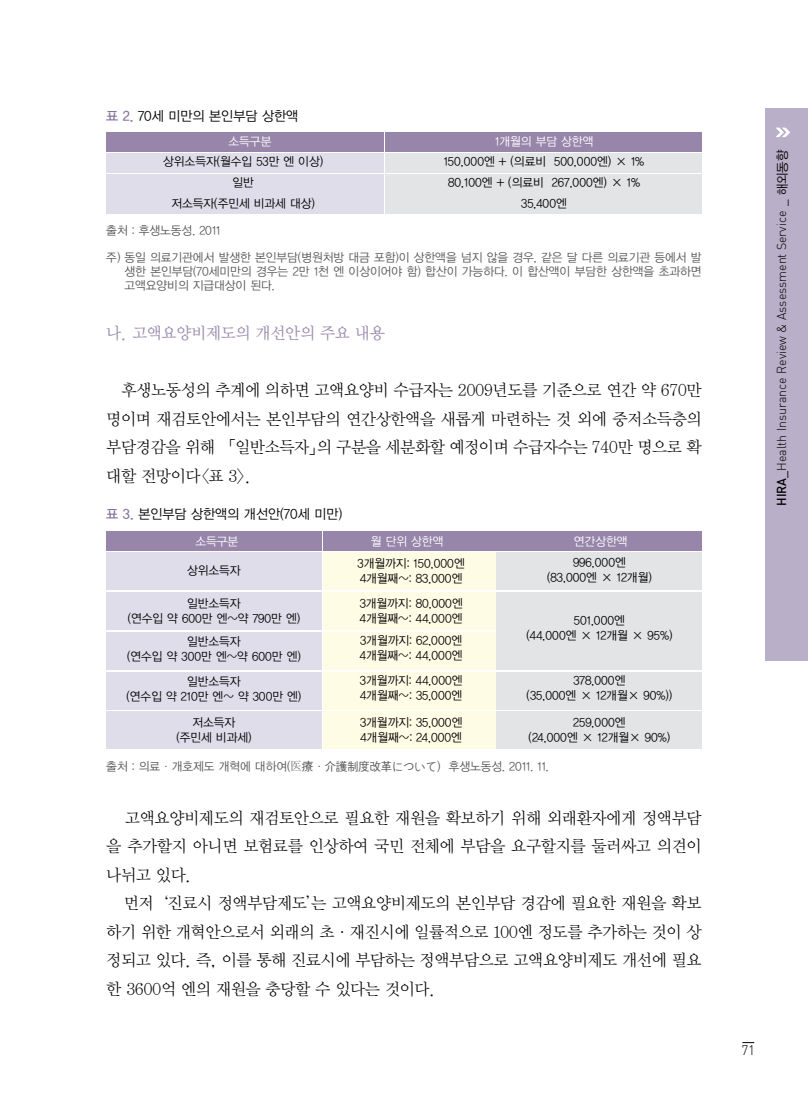
<style>
.page{position:relative;width:808px;height:1106px;background:#fff}
.page>*{position:absolute;margin:0;border:0;box-sizing:border-box;transform-origin:0 0}
.t1{font:16.5px/28.5px "YDIY Mj O120";letter-spacing:-.025em;color:#000;text-align:justify}
.t2{font:16.5px "YDIY Mj O130";letter-spacing:-.025em;color:#9d8daf}
.t3{font:13.5px "YDIYGO120";color:#000}
.t4{font:13.5px "DINL Light";color:#000}
.t5{font:12.75px "DINL Light";color:#000}
.t6{font:12px/15px "YDIYGO120";color:#000;text-align:center}
.t7{font:12px/14.4px "YDIYGO120";color:#58585a;text-align:justify}
.t8{font:12px "YDIYGO120";color:#fff}
.s1{font-family:"YDIYGO130";color:#86729c}
.s2{font-family:"YDIY Mj O120"}
.s3{font-family:"Sim Sun"}
.s4{font-family:"DINM Medium"}
.s5{font-family:"YDIYGO120"}
</style>
<div class="page">
<svg style="left:742px;top:1042px;width:12px;height:1px"></svg>
<div style="left:765px;top:108px;width:43px;height:553px;background:#baafc8"></div>
<svg style="left:776px;top:128px;width:14px;height:9px"></svg>
<div style="left:385px;top:133px;width:317px;height:19px;background:#9886aa"></div>
<div style="left:385px;top:153px;width:317px;height:19px;background:#e3e4e5"></div>
<div style="left:385px;top:174px;width:317px;height:19px;background:#e3e4e5"></div>
<div style="left:385px;top:195px;width:317px;height:19px;background:#e3e4e5"></div>
<div style="left:106px;top:133px;width:277px;height:19px;background:#9886aa"></div>
<div style="left:106px;top:153px;width:277px;height:19px;background:#e0ddeb"></div>
<div style="left:106px;top:174px;width:277px;height:19px;background:#e0ddeb"></div>
<div style="left:106px;top:195px;width:277px;height:19px;background:#e0ddeb"></div>
<div style="left:106px;top:531px;width:216px;height:20px;background:#9886aa"></div>
<div style="left:323px;top:531px;width:172px;height:20px;background:#9886aa"></div>
<div style="left:496px;top:531px;width:206px;height:20px;background:#9886aa"></div>
<div style="left:106px;top:552px;width:216px;height:38px;background:#e0ddeb"></div>
<div style="left:323px;top:552px;width:172px;height:38px;background:#fffce5"></div>
<div style="left:496px;top:552px;width:206px;height:38px;background:#e3e4e5"></div>
<div style="left:106px;top:592px;width:216px;height:38px;background:#e0ddeb"></div>
<div style="left:323px;top:592px;width:172px;height:38px;background:#fffce5"></div>
<div style="left:496px;top:592px;width:206px;height:77px;background:#e3e4e5"></div>
<div style="left:106px;top:632px;width:216px;height:37px;background:#e0ddeb"></div>
<div style="left:323px;top:632px;width:172px;height:37px;background:#fffce5"></div>
<div style="left:106px;top:671px;width:216px;height:38px;background:#e0ddeb"></div>
<div style="left:323px;top:671px;width:172px;height:38px;background:#fffce5"></div>
<div style="left:496px;top:671px;width:206px;height:38px;background:#e3e4e5"></div>
<div style="left:106px;top:711px;width:216px;height:38px;background:#e0ddeb"></div>
<div style="left:323px;top:711px;width:172px;height:38px;background:#fffce5"></div>
<div style="left:496px;top:711px;width:206px;height:38px;background:#e3e4e5"></div>
<p class="t3" style="left:106px;top:109px;width:193px"><span class="s1">표 2.</span> 70세 미만의 본인부담 상한액</p>
<p class="t8" style="left:229px;top:135px;width:44px">소득구분</p>
<p class="t8" style="left:495px;top:135px;width:100px">1개월의 부담 상한액</p>
<p class="t6" style="left:444px;top:151px;width:202px;line-height:21px">150,000엔 + (의료비 500,000엔) × 1%<br>80,100엔 + (의료비 267,000엔) × 1%<br>35,400엔</p>
<p class="t6" style="left:163px;top:151px;width:161px;line-height:21px">상위소득자(월수입 53만 엔 이상) 일반<br>저소득자(주민세 비과세 대상)</p>
<p class="t7" style="left:106px;top:223px;width:116px">출처 : 후생노동성. 2011</p>
<p class="t7" style="left:124px;top:250px;width:579px;text-indent:-18px">주) 동일 의료기관에서 발생한 본인부담(병원처방 대금 포함)이 상한액을 넘지 않을 경우, 같은 달 다른 의료기관 등에서 발 생한 본인부담(70세미만의 경우는 2만 1천 엔 이상이어야 함) 합산이 가능하다. 이 합산액이 부담한 상한액을 초과하면 고액요양비의 지급대상이 된다.</p>
<h1 class="t2" style="left:106px;top:325px;width:280px">나. 고액요양비제도의 개선안의 주요 내용</h1>
<h1 class="t1" style="left:106px;top:376px;width:597px;text-indent:15px">후생노동성의 추계에 의하면 고액요양비 수급자는 2009년도를 기준으로 연간 약 670만 명이며 재검토안에서는 본인부담의 연간상한액을 새롭게 마련하는 것 외에 중저소득층의 부담경감을 위해 「일반소득자」의 구분을 세분화할 예정이며 수급자수는 740만 명으로 확 대할 전망이다&lt;표 3&gt;.</h1>
<p class="t3" style="left:106px;top:506px;width:237px"><span class="s1">표 3.</span> 본인부담 상한액의 개선안(70세 미만)</p>
<p class="t8" style="left:195px;top:534px;width:44px">소득구분</p>
<p class="t8" style="left:371px;top:534px;width:74px">월 단위 상한액</p>
<p class="t8" style="left:574px;top:534px;width:55px">연간상한액</p>
<p class="t6" style="left:187px;top:562px;width:55px">상위소득자</p>
<p class="t6" style="left:128px;top:595px;width:174px">일반소득자<br>(연수입 약 600만 엔~약 790만 엔)</p>
<p class="t6" style="left:127px;top:634px;width:175px">일반소득자<br>(연수입 약 300만 엔~약 600만 엔)</p>
<p class="t6" style="left:127px;top:674px;width:176px">일반소득자<br>(연수입 약 210만 엔~ 약 300만 엔)</p>
<p class="t6" style="left:176px;top:714px;width:77px">저소득자 (주민세 비과세)</p>
<p class="t6" style="left:547px;top:555px;width:106px">996,000엔 (83,000엔 × 12개월)</p>
<p class="t6" style="left:526px;top:613px;width:148px">501,000엔<br>(44,000엔 × 12개월 × 95%)</p>
<p class="t6" style="left:527px;top:673px;width:147px">378,000엔<br>(35,000엔 × 12개월× 90%))</p>
<p class="t6" style="left:529px;top:715px;width:143px">259,000엔<br>(24,000엔 × 12개월× 90%)</p>
<p class="t6" style="left:358px;top:556px;width:109px;text-align:left">3개월까지: 150,000엔<br>4개월째~: 83,000엔</p>
<p class="t6" style="left:360px;top:595px;width:105px;text-align:left">3개월까지: 80,000엔<br>4개월째~: 44,000엔</p>
<p class="t6" style="left:360px;top:633px;width:104px;text-align:left">3개월까지: 62,000엔<br>4개월째~: 44,000엔</p>
<p class="t6" style="left:360px;top:673px;width:104px;text-align:left">3개월까지: 44,000엔<br>4개월째~: 35,000엔</p>
<p class="t6" style="left:360px;top:715px;width:104px;text-align:left">3개월까지: 35,000엔<br>4개월째~: 24,000엔</p>
<p class="t7" style="left:106px;top:759px;width:444px">출처 : 의료<span class="s2">·</span>개호제도 개혁에 대하여(<span class="s3">医</span>療<span class="s2">·</span>介護制度改革について) 후생노동성. 2011. 11.</p>
<h1 class="t1" style="left:106px;top:803px;width:597px;text-indent:19px">고액요양비제도의 재검토안으로 필요한 재원을 확보하기 위해 외래환자에게 정액부담 을 추가할지 아니면 보험료를 인상하여 국민 전체에 부담을 요구할지를 둘러싸고 의견이 나뉘고 있다.</h1>
<h1 class="t1" style="left:106px;top:889px;width:597px;text-indent:18px">먼저‘진료시 정액부담제도’는 고액요양비제도의 본인부담 경감에 필요한 재원을 확보 하기 위한 개혁안으로서 외래의 초·재진시에 일률적으로 100엔 정도를 추가하는 것이 상 정되고 있다. 즉, 이를 통해 진료시에 부담하는 정액부담으로 고액요양비제도 개선에 필요 한 3600억 엔의 재원을 충당할 수 있다는 것이다.</h1>
<p class="t5" style="left:773px;top:506px;width:357px;rotate:-90deg"><span class="s4">HIRA_</span>Health Insurance Review &amp; Assessment Service <span class="s5">_ 해외동향</span></p>
<p class="t4" style="left:741px;top:1042px;width:15px">71</p>
</div>
